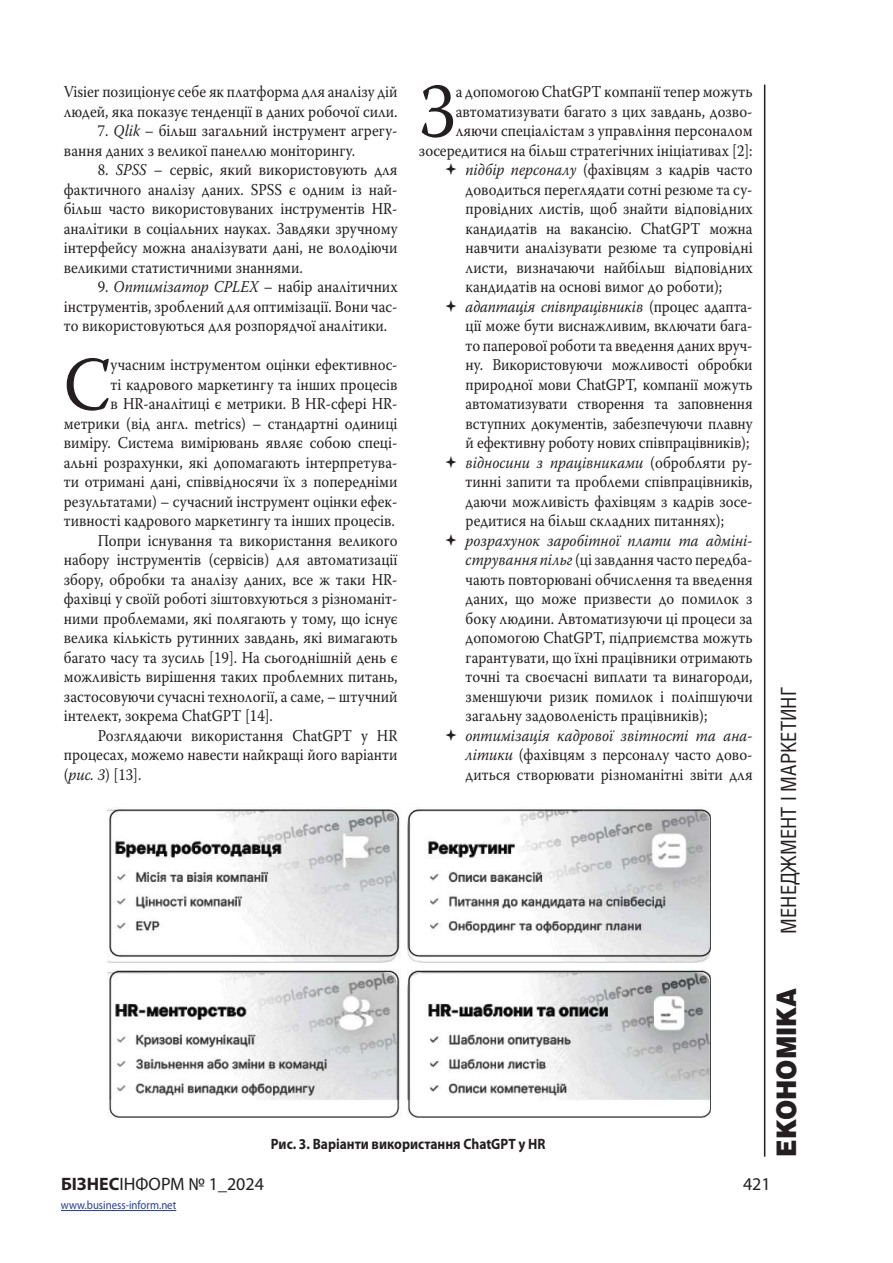
<style>
.page{position:relative;width:893px;height:1263px;background:#fff}
.page>*{position:absolute;margin:0;border:0;box-sizing:border-box;transform-origin:0 0}
.t1{font:75.75px "Warnock Pro";color:#231f20;scale:.9 1}
.t2{font:900 27px "Helios";color:#231f20;scale:.9 1}
.t3{font:21px "Helios Cond";color:#231f20}
.t4{font:18px "Myriad Pro";color:#231f20}
.t5{font:16.5px/19.5px "Warnock Pro";color:#231f20;text-align:justify;scale:.9 1}
.t6{font:italic 16.5px "Warnock Pro";letter-spacing:-.01em;color:#231f20;scale:.9 1}
.t7{font:700 15px "Myriad Pro";color:#231f20;scale:.9 1}
.t8{font:12px "Myriad Pro";color:#253f8e;scale:.9 1}
.s1{font-style:italic}
.s2{font-style:normal}
.s3{font-weight:700}
</style>
<div class="page">
<hr style="left:764px;top:85px;width:1px;height:1072px;background:#231f20">
<hr style="left:61px;top:1210px;width:115px;height:1px;background:#253f8e">
<img style="left:107px;top:807px;width:603px;height:311px">
<p class="t5" style="left:64px;top:82px;width:372px">Visier позиціонує себе як платформа для аналізу дій людей, яка показує тенденції в даних робочої сили.</p>
<p class="t5" style="left:64px;top:121px;width:372px;text-indent:34px">7. <span class="s1">Qlik</span> – більш загальний інструмент агрегу&shy;вання даних з великої панеллю моніторингу.</p>
<p class="t5" style="left:64px;top:160px;width:372px;text-indent:34px">8. <span class="s1">SPSS</span> – сервіс, який використовують для фактичного аналізу даних. SPSS є одним із най&shy;більш часто використовуваних інструментів HR&shy;аналітики в соціальних науках. Завдяки зручному інтерфейсу можна аналізувати дані, не володіючи великими статистичними знаннями.</p>
<p class="t5" style="left:64px;top:277px;width:372px;text-indent:34px">9. <span class="s1">Оптимізатор CPLEX</span> – набір аналітичних інструментів, зроблений для оптимізації. Вони час&shy;то використовуються для розпорядчої аналітики.</p>
<h1 class="t1" style="left:64px;top:339px;width:53px">С</h1>
<p class="t5" style="left:111px;top:355px;width:320px">учасним інструментом оцінки ефективнос-</p>
<p class="t5" style="left:111px;top:374px;width:320px">ті кадрового маркетингу та інших процесів</p>
<p class="t5" style="left:111px;top:394px;width:320px">в HR-аналітиці є метрики. В HR-сфері HR-</p>
<p class="t5" style="left:64px;top:413px;width:372px">метрики (від англ. metrics) – стандартні одиниці</p>
<p class="t5" style="left:64px;top:433px;width:372px">виміру. Система вимірювань являє собою спеці-</p>
<p class="t5" style="left:64px;top:452px;width:372px">альні розрахунки, які допомагають інтерпретува-</p>
<p class="t5" style="left:64px;top:472px;width:372px">ти отримані дані, співвідносячи їх з попередніми</p>
<p class="t5" style="left:64px;top:491px;width:372px">результатами) – сучасний інструмент оцінки ефек-</p>
<p class="t5" style="left:64px;top:511px;width:370px">тивності кадрового маркетингу та інших процесів.</p>
<p class="t5" style="left:98px;top:530px;width:335px">Попри існування та використання великого</p>
<p class="t5" style="left:64px;top:550px;width:372px">набору інструментів (сервісів) для автоматизації</p>
<p class="t5" style="left:64px;top:569px;width:372px">збору, обробки та аналізу даних, все ж таки HR-</p>
<p class="t5" style="left:64px;top:589px;width:372px">фахівці у своїй роботі зіштовхуються з різноманіт-</p>
<p class="t5" style="left:64px;top:608px;width:372px">ними проблемами, які полягають у тому, що існує</p>
<p class="t5" style="left:64px;top:628px;width:372px">велика кількість рутинних завдань, які вимагають</p>
<p class="t5" style="left:64px;top:647px;width:372px">багато часу та зусиль [19]. На сьогоднішній день є</p>
<p class="t5" style="left:64px;top:667px;width:372px">можливість вирішення таких проблемних питань,</p>
<p class="t5" style="left:64px;top:686px;width:372px">застосовуючи сучасні технології, а саме, – штучний</p>
<p class="t5" style="left:64px;top:706px;width:234px">інтелект, зокрема ChatGPT [14].</p>
<p class="t5" style="left:98px;top:725px;width:335px">Розглядаючи використання ChatGPT у HR</p>
<p class="t5" style="left:64px;top:745px;width:372px">процесах, можемо навести найкращі його варіанти</p>
<p class="t5" style="left:64px;top:764px;width:88px">(<span class="s1">рис. 3</span>) [13].</p>
<h1 class="t1" style="left:419px;top:66px;width:43px">З</h1>
<p class="t5" style="left:456px;top:82px;width:331px">а допомогою ChatGPT компанії тепер можуть</p>
<p class="t5" style="left:456px;top:101px;width:331px">автоматизувати багато з цих завдань, дозво-</p>
<p class="t5" style="left:456px;top:121px;width:331px">ляючи спеціалістам з управління персоналом</p>
<p class="t5" style="left:419px;top:140px;width:372px">зосередитися на більш стратегічних ініціативах [2]:</p>
<p class="t5" style="left:466px;top:160px;width:320px"><span class="s1">підбір персоналу</span> (фахівцям з кадрів часто</p>
<p class="t5" style="left:466px;top:179px;width:320px">доводиться переглядати сотні резюме та су-</p>
<p class="t5" style="left:466px;top:199px;width:320px">провідних листів, щоб знайти відповідних</p>
<p class="t5" style="left:466px;top:218px;width:320px">кандидатів на вакансію. ChatGPT можна</p>
<p class="t5" style="left:466px;top:238px;width:320px">навчити аналізувати резюме та супровідні</p>
<p class="t5" style="left:466px;top:257px;width:320px">листи, визначаючи найбільш відповідних</p>
<p class="t5" style="left:466px;top:277px;width:287px">кандидатів на основі вимог до роботи);</p>
<p class="t6" style="left:466px;top:296px;width:320px">адаптація співпрацівників <span class="s2">(процес адапта-</span></p>
<p class="t5" style="left:466px;top:316px;width:320px">ції може бути виснажливим, включати бага-</p>
<p class="t5" style="left:466px;top:335px;width:320px">то паперової роботи та введення даних вруч-</p>
<p class="t5" style="left:466px;top:355px;width:320px">ну. Використовуючи можливості обробки</p>
<p class="t5" style="left:466px;top:374px;width:320px">природної мови ChatGPT, компанії можуть</p>
<p class="t5" style="left:466px;top:394px;width:320px">автоматизувати створення та заповнення</p>
<p class="t5" style="left:466px;top:413px;width:320px">вступних документів, забезпечуючи плавну</p>
<p class="t5" style="left:466px;top:433px;width:317px">й ефективну роботу нових співпрацівників);</p>
<p class="t6" style="left:466px;top:452px;width:320px">відносини з працівниками <span class="s2">(обробляти ру-</span></p>
<p class="t5" style="left:466px;top:472px;width:320px">тинні запити та проблеми співпрацівників,</p>
<p class="t5" style="left:466px;top:491px;width:320px">даючи можливість фахівцям з кадрів зосе-</p>
<p class="t5" style="left:466px;top:511px;width:289px">редитися на більш складних питаннях);</p>
<p class="t5" style="left:466px;top:530px;width:320px"><span class="s1">розрахунок заробітної плати та адміні&shy;стрування пільг</span> (ці завдання часто передба&shy;чають повторювані обчислення та введення даних, що може призвести до помилок з боку людини. Автоматизуючи ці процеси за допомогою ChatGPT, підприємства можуть гарантувати, що їхні працівники отримають точні та своєчасні виплати та винагороди, зменшуючи ризик помилок і поліпшуючи загальну задоволеність працівників);</p>
<p class="t5" style="left:466px;top:725px;width:320px"><span class="s1">оптимізація кадрової звітності та ана&shy;літики</span> (фахівцям з персоналу часто дово&shy;диться створювати різноманітні звіти для</p>
<p class="t3" style="left:776px;top:934px;width:248px;rotate:-90deg">МЕНЕДЖМЕНТ І МАРКЕТИНГ</p>
<p class="t7" style="left:271px;top:1134px;width:307px">Рис. 3. Варіанти використання ChatGPT у HR</p>
<h2 class="t2" style="left:769px;top:1157px;width:189px;rotate:-90deg">ЕКОНОМІКА</h2>
<p class="t4" style="left:61px;top:1173px;width:205px"><span class="s3">БІЗНЕС</span>ІНФОРМ № 1_2024</p>
<p class="t4" style="left:743px;top:1173px;width:29px">421</p>
<p class="t8" style="left:61px;top:1198px;width:130px">www.business-inform.net</p>
</div>
